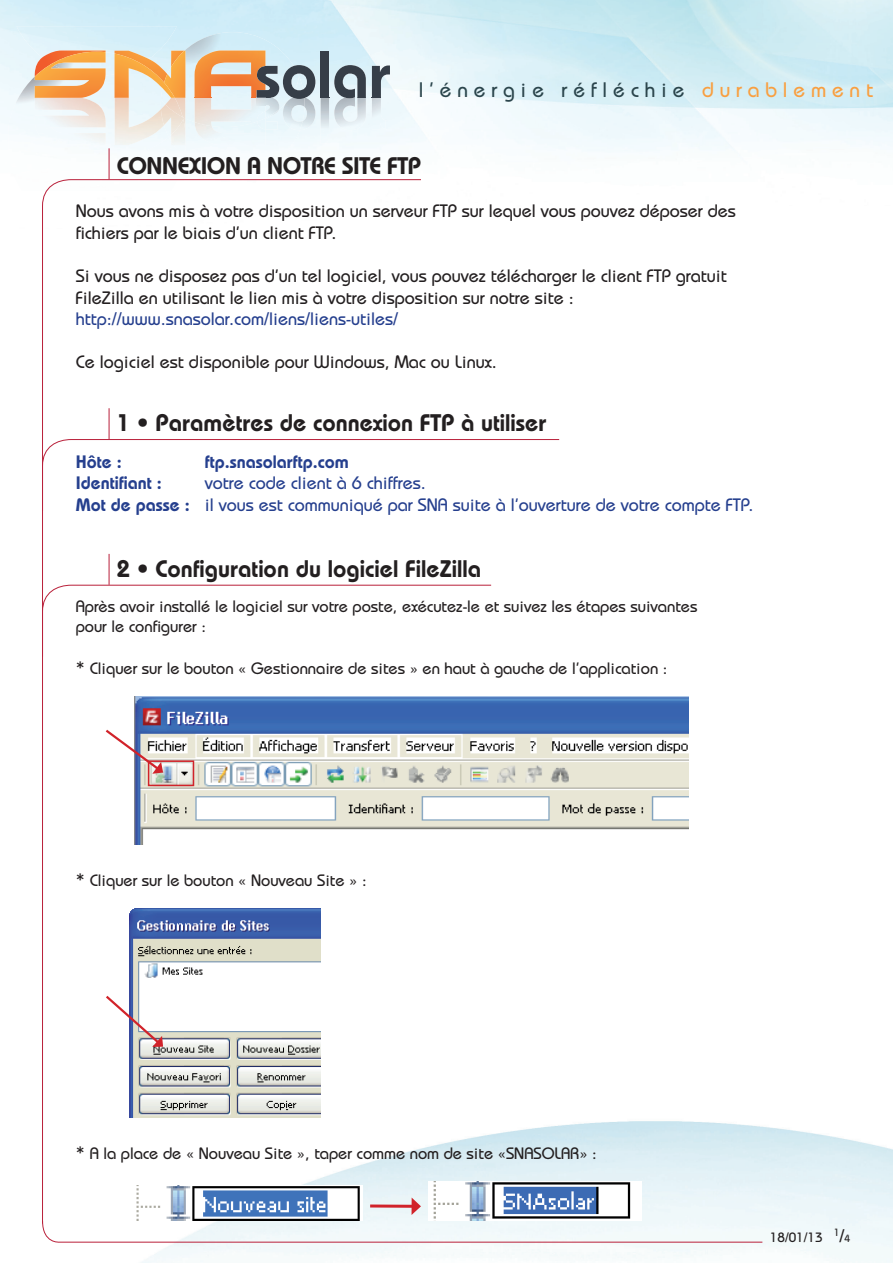
<style>
.page{position:relative;width:893px;height:1263px;background:#fff}
.page>*{position:absolute;margin:0;border:0;box-sizing:border-box;transform-origin:0 0}
.t1{font:600 24px "Bauhaus";color:#231f20}
.t2{font:600 24px "Bauhaus";letter-spacing:-.02em;color:#231f20}
.t3{font:500 21px "Bauhaus";letter-spacing:.28em;color:#2b454c}
.t4{font:500 18px/21.6px "Bauhaus";color:#231f20}
.t5{font:500 18px/21.6px "Bauhaus";color:#253f8e}
.t6{font:600 18px "Bauhaus";color:#253f8e}
.t7{font:500 16.5px/19.8px "Bauhaus";color:#231f20}
.t8{font:500 13.5px "Bauhaus";color:#231f20}
.s1{color:#f99f40}
.s2{font-weight:600}
.s3{font-size:18px}
.s4{font-size:10.5px}
</style>
<div class="page">
<img style="left:0;top:0;width:893px;height:153px">
<img style="left:16px;top:26px;width:161px;height:33px">
<img style="left:300px;top:130px;width:3px;height:14px">
<img style="left:167px;top:32px;width:132px;height:33px">
<div style="left:185px;top:122px;width:115px;height:31px;background:#f3fafd"></div>
<img style="left:184px;top:32px;width:110px;height:90px">
<img style="left:169px;top:132px;width:17px;height:21px">
<img style="left:9px;top:65px;width:160px;height:97px">
<img style="left:164px;top:135px;width:7px;height:2px">
<img style="left:35px;top:109px;width:71px;height:36px">
<img style="left:195px;top:51px;width:70px;height:71px">
<img style="left:183px;top:109px;width:2px;height:8px">
<img style="left:171px;top:119px;width:14px;height:26px">
<img style="left:115px;top:109px;width:49px;height:36px">
<img style="left:161px;top:109px;width:22px;height:26px">
<img style="left:165px;top:109px;width:18px;height:8px">
<svg style="left:35px;top:51px;width:150px;height:58px;background:#eec091"></svg>
<img style="left:195px;top:122px;width:70px;height:23px">
<svg style="left:195px;top:86px;width:17px;height:13px"></svg>
<div style="left:321px;top:52px;width:8px;height:46px;background:#363e48"></div>
<svg style="left:385px;top:120px;width:5px;height:10px"></svg>
<img style="left:283px;top:129px;width:22px;height:1px">
<svg style="left:251px;top:65px;width:64px;height:64px;background:#afb3b4"></svg>
<img style="left:321px;top:98px;width:8px;height:46px">
<img style="left:334px;top:98px;width:32px;height:32px">
<svg style="left:329px;top:65px;width:37px;height:33px"></svg>
<img style="left:372px;top:98px;width:13px;height:31px">
<svg style="left:372px;top:65px;width:18px;height:33px"></svg>
<img style="left:142px;top:1121px;width:751px;height:142px">
<img style="left:422px;top:697px;width:266px;height:133px">
<img style="left:429px;top:1182px;width:212px;height:15px">
<svg style="left:422px;top:584px;width:70px;height:2px"></svg>
<svg style="left:42px;top:179px;width:380px;height:1018px"></svg>
<hr style="left:109px;top:148px;width:1px;height:31px;background:#b9203a">
<svg style="left:103px;top:727px;width:60px;height:47px"></svg>
<svg style="left:103px;top:993px;width:60px;height:54px"></svg>
<svg style="left:42px;top:1197px;width:721px;height:47px"></svg>
<div style="left:148px;top:760px;width:46px;height:26px;border:2px solid #d1232a"></div>
<p class="t3" style="left:419px;top:78px;width:456px">l’énergie réfléchie <span class="s1">durablement</span></p>
<h1 class="t2" style="left:117px;top:151px;width:306px">CONNEXION A NOTRE SITE FTP</h1>
<p class="t4" style="left:76px;top:200px;width:662px">Nous avons mis à votre disposition un serveur FTP sur lequel vous pouvez déposer des fichiers par le biais d’un client FTP.</p>
<p class="t4" style="left:76px;top:265px;width:653px">Si vous ne disposez pas d’un tel logiciel, vous pouvez télécharger le client FTP gratuit<br>FileZilla en utilisant le lien mis à votre disposition sur notre site :</p>
<p class="t5" style="left:76px;top:308px;width:324px">http://www.snasolar.com/liens/liens-utiles/</p>
<p class="t4" style="left:76px;top:351px;width:423px">Ce logiciel est disponible pour Windows, Mac ou Linux.</p>
<h1 class="t1" style="left:117px;top:408px;width:431px">1 • Paramètres de connexion FTP à utiliser</h1>
<p class="t6" style="left:76px;top:451px;width:48px">Hôte :</p>
<p class="t6" style="left:205px;top:451px;width:146px">ftp.snasolarftp.com</p>
<p class="t6" style="left:76px;top:472px;width:88px">Identifiant :</p>
<p class="t5" style="left:76px;top:472px;width:679px;text-indent:129px">votre code client à 6 chiffres.<br><span class="s2">Mot de passe :</span> il vous est communiqué par SNA suite à l’ouverture de votre compte FTP.</p>
<h1 class="t1" style="left:117px;top:554px;width:366px">2 • Configuration du logiciel FileZilla</h1>
<p class="t7" style="left:76px;top:596px;width:623px">Après avoir installé le logiciel sur votre poste, exécutez-le et suivez les étapes suivantes pour le configurer :</p>
<p class="t7" style="left:76px;top:658px;width:593px"><span class="s3">*</span> Cliquer sur le bouton « Gestionnaire de sites » en haut à gauche de l’application :</p>
<p class="t7" style="left:76px;top:870px;width:292px"><span class="s3">*</span> Cliquer sur le bouton « Nouveau Site » :</p>
<p class="t7" style="left:76px;top:1143px;width:523px"><span class="s3">*</span> A la place de « Nouveau Site », taper comme nom de site «SNASOLAR» :</p>
<p class="t8" style="left:770px;top:1229px;width:82px">18/01/13 <sup>1</sup><span class="s3">/</span><span class="s4">4</span></p>
</div>
